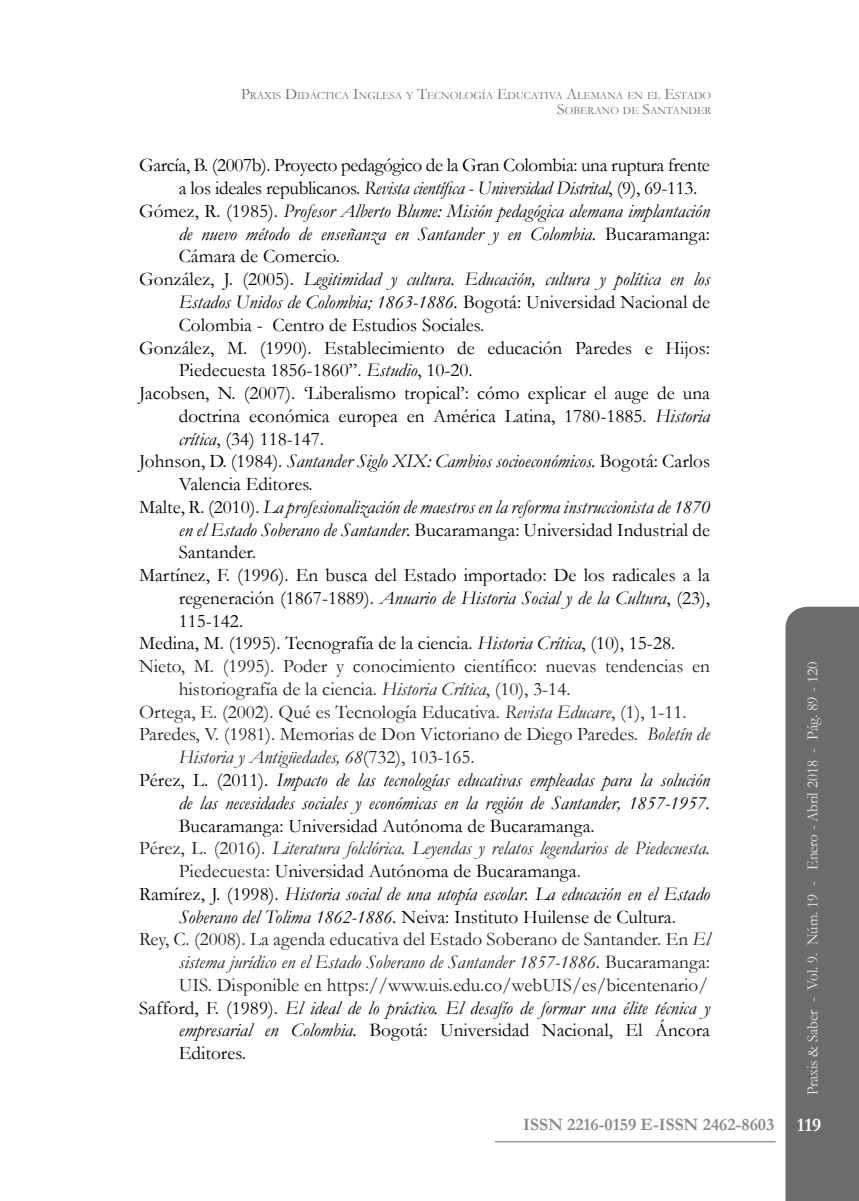
<style>
.page{position:relative;width:859px;height:1201px;background:#fff}
.page>*{position:absolute;margin:0;border:0;box-sizing:border-box;transform-origin:0 0}
.t1{font:italic 19.25px "Garamond";color:#000}
.t2{font:19.25px "Garamond";color:#000}
.t3{font:19.25px "Garamond";color:#231f20}
.t4{font:italic 19.25px "Garamond";color:#231f20}
.t5{font:italic 19.25px "Garamond";letter-spacing:-.02em;color:#000}
.t6{font:19.25px "Garamond";letter-spacing:-.02em;color:#000}
.t7{font:700 19.25px "Garamond";color:#fff}
.t8{font:700 17.5px "Garamond";color:#888}
.t9{font:15.75px "Garamond";color:#e6e7e9;scale:.95 1}
.t10{font:11.03px/15.8px "Garamond";color:#6c6c6e;text-align:right}
.s1{font-size:15.75px}
.s2{font-style:normal}
.s3{font-style:italic}
.s4{color:#231f20}
</style>
<div class="page">
<div style="left:785px;top:606px;width:73px;height:594px;background:#6c6c6e"></div>
<hr style="left:494px;top:1141px;width:281px;height:1px;background:#6c6c6e">
<p class="t10" style="left:241px;top:87px;width:471px"><span class="s1">P</span>RAXIS <span class="s1">D</span>IDÁCTICA <span class="s1">I</span>NGLESA Y <span class="s1">T</span>ECNOLOGÍA <span class="s1">E</span>DUCATIVA <span class="s1">A</span>LEMANA EN EL <span class="s1">E</span>STADO<br><span class="s1">S</span>OBERANO DE <span class="s1">S</span>ANTANDER</p>
<p class="t6" style="left:139px;top:152px;width:572px">García, B. (2007b). Proyecto pedagógico de la Gran Colombia: una ruptura frente</p>
<p class="t5" style="left:179px;top:175px;width:520px"><span class="s2">a los ideales republicanos.</span> Revista científica - Universidad Distrital<span class="s2">, (9), 69-113.</span></p>
<p class="t1" style="left:139px;top:198px;width:572px"><span class="s2">Gómez, R. (1985).</span> Profesor Alberto Blume: Misión pedagógica alemana implantación</p>
<p class="t1" style="left:179px;top:220px;width:532px">de nuevo método de enseñanza en Santander y en Colombia. <span class="s2">Bucaramanga:</span></p>
<p class="t2" style="left:179px;top:243px;width:163px">Cámara de Comercio.</p>
<p class="t1" style="left:139px;top:266px;width:572px"><span class="s2">González, J. (2005).</span> Legitimidad y cultura. Educación, cultura y política en los</p>
<p class="t1" style="left:179px;top:289px;width:532px">Estados Unidos de Colombia; 1863-1886. <span class="s2">Bogotá: Universidad Nacional de</span></p>
<p class="t2" style="left:179px;top:312px;width:307px">Colombia - Centro de Estudios Sociales.</p>
<p class="t2" style="left:139px;top:334px;width:572px">González, M. (1990). Establecimiento de educación Paredes e Hijos:</p>
<p class="t2" style="left:179px;top:357px;width:295px">Piedecuesta 1856-1860”. <span class="s3">Estudio</span>, 10-20.</p>
<p class="t2" style="left:139px;top:380px;width:572px">Jacobsen, N. (2007). ‘Liberalismo tropical’: cómo explicar el auge de una</p>
<p class="t2" style="left:179px;top:403px;width:532px">doctrina económica europea en América Latina, 1780-1885. <span class="s3">Historia</span></p>
<p class="t2" style="left:179px;top:425px;width:147px"><span class="s3">crítica</span>, (34) 118-147.</p>
<p class="t1" style="left:139px;top:448px;width:572px"><span class="s2">Johnson, D. (1984).</span> Santander Siglo XIX: Cambios socioeconómicos. <span class="s2">Bogotá: Carlos</span></p>
<p class="t2" style="left:179px;top:471px;width:135px">Valencia Editores.</p>
<p class="t1" style="left:139px;top:494px;width:572px"><span class="s2">Malte, R. (2010).</span> La profesionalización de maestros en la reforma instruccionista de 1870</p>
<p class="t2" style="left:179px;top:516px;width:532px"><span class="s3">en el Estado Soberano de Santander.</span> Bucaramanga: Universidad Industrial de</p>
<p class="t2" style="left:179px;top:539px;width:79px">Santander.</p>
<p class="t2" style="left:139px;top:562px;width:572px">Martínez, F. (1996). En busca del Estado importado: De los radicales a la</p>
<p class="t1" style="left:179px;top:585px;width:532px"><span class="s2">regeneración (1867-1889).</span> Anuario de Historia Social y de la Cultura<span class="s2">, (23),</span></p>
<p class="t2" style="left:179px;top:607px;width:66px">115-142.</p>
<p class="t2" style="left:139px;top:630px;width:537px">Medina, M. (1995). Tecnografía de la ciencia. <span class="s3">Historia Crítica</span>, (10), 15-28.</p>
<p class="t3" style="left:139px;top:653px;width:572px">Nieto, M. (1995). Poder y conocimiento científico: nuevas tendencias en</p>
<p class="t3" style="left:179px;top:676px;width:393px">historiografía de la ciencia. <span class="s3">Historia Crítica</span>, (10), 3-14.</p>
<p class="t3" style="left:139px;top:698px;width:549px">Ortega, E. (2002). Qué es Tecnología Educativa. <span class="s3">Revista Educare</span>, (1), 1-11.</p>
<p class="t3" style="left:139px;top:721px;width:572px">Paredes, V. (1981). Memorias de Don Victoriano de Diego Paredes. <span class="s3">Boletín de</span></p>
<p class="t4" style="left:179px;top:744px;width:297px">Historia y Antigüedades, 68<span class="s2">(732), 103-165.</span></p>
<p class="t1" style="left:139px;top:767px;width:572px"><span class="s2">Pérez, L. (2011).</span> Impacto de las tecnologías educativas empleadas para la solución</p>
<p class="t1" style="left:179px;top:789px;width:532px">de las necesidades sociales y económicas en la región de Santander, 1857-1957.</p>
<p class="t2" style="left:179px;top:812px;width:417px">Bucaramanga: Universidad Autónoma de Bucaramanga.</p>
<p class="t4" style="left:139px;top:835px;width:572px"><span class="s2">Pérez, L. (2016).</span> Literatura folclórica. Leyendas y relatos legendarios de Piedecuesta.</p>
<p class="t2" style="left:179px;top:858px;width:403px"><span class="s4">Piedecuesta:</span> Universidad Autónoma de Bucaramanga<span class="s4">.</span></p>
<p class="t1" style="left:139px;top:880px;width:572px"><span class="s2">Ramírez, J. (1998).</span> Historia social de una utopía escolar. La educación en el Estado</p>
<p class="t2" style="left:179px;top:903px;width:498px"><span class="s3">Soberano del Tolima 1862-1886.</span> Neiva: Instituto Huilense de Cultura.</p>
<p class="t3" style="left:139px;top:926px;width:572px">Rey, C. (2008). La agenda educativa del Estado Soberano de Santander. En <span class="s3">El</span></p>
<p class="t4" style="left:179px;top:949px;width:532px">sistema jurídico en el Estado Soberano de Santander 1857-1886. <span class="s2">Bucaramanga:</span></p>
<p class="t3" style="left:179px;top:971px;width:530px">UIS. Disponible en https://www.uis.edu.co/webUIS/es/bicentenario/</p>
<p class="t1" style="left:139px;top:994px;width:572px"><span class="s2">Safford, F. (1989).</span> El ideal de lo práctico. El desafío de formar una élite técnica y</p>
<p class="t2" style="left:179px;top:1017px;width:532px"><span class="s3">empresarial en Colombia.</span> Bogotá: Universidad Nacional, El Áncora</p>
<p class="t2" style="left:179px;top:1040px;width:69px">Editores.</p>
<p class="t8" style="left:523px;top:1112px;width:252px">ISSN 2216-0159 E-ISSN 2462-8603</p>
<p class="t9" style="left:801px;top:1095px;width:458px;rotate:-90deg">Praxis &amp; Saber - Vol. 9. Núm. 19 - Enero - Abril 2018 - Pág. 89 - 120</p>
<p class="t7" style="left:796px;top:1112px;width:26px">119</p>
</div>
